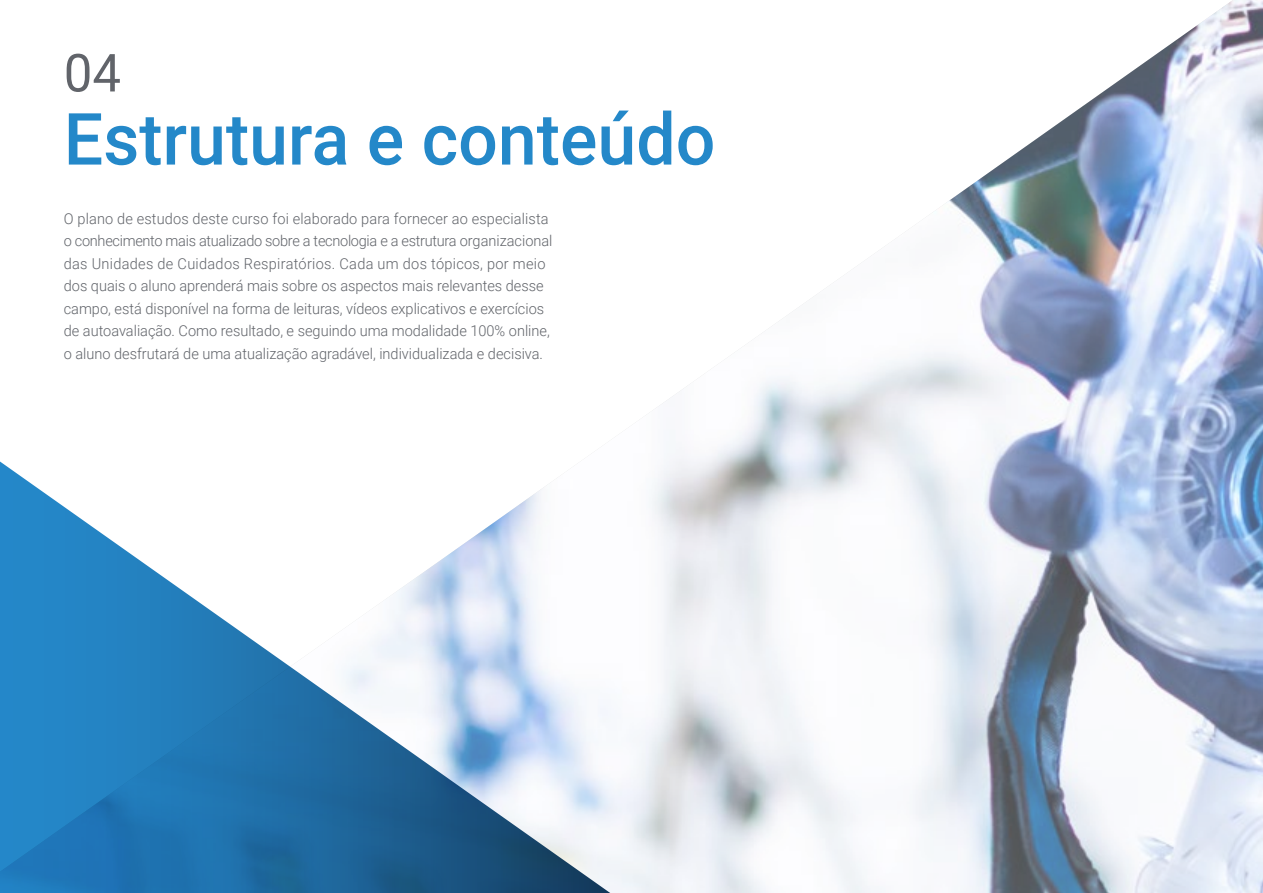
<style>
.page{position:relative;width:1263px;height:893px;background:#fff}
.page>*{position:absolute;margin:0;border:0;box-sizing:border-box;transform-origin:0 0}
.t1{font:500 72px "Roboto";color:#2488c9}
.t2{font:52.5px "Roboto";color:#61646a}
.t3{font:300 15px/22.5px "Roboto";color:#61646a}
</style>
<div class="page">
<img style="left:640px;top:0;width:623px;height:893px">
<svg style="left:0;top:461px;width:640px;height:432px"></svg>
<h2 class="t2" style="left:64px;top:36px;width:59px">04</h2>
<h1 class="t1" style="left:64px;top:89px;width:653px">Estrutura e conteúdo</h1>
<p class="t3" style="left:64px;top:207px;width:490px">O plano de estudos deste curso foi elaborado para fornecer ao especialista o conhecimento mais atualizado sobre a tecnologia e a estrutura organizacional das Unidades de Cuidados Respiratórios. Cada um dos tópicos, por meio dos quais o aluno aprenderá mais sobre os aspectos mais relevantes desse campo, está disponível na forma de leituras, vídeos explicativos e exercícios de autoavaliação. Como resultado, e seguindo uma modalidade 100% online, o aluno desfrutará de uma atualização agradável, individualizada e decisiva.</p>
</div>
